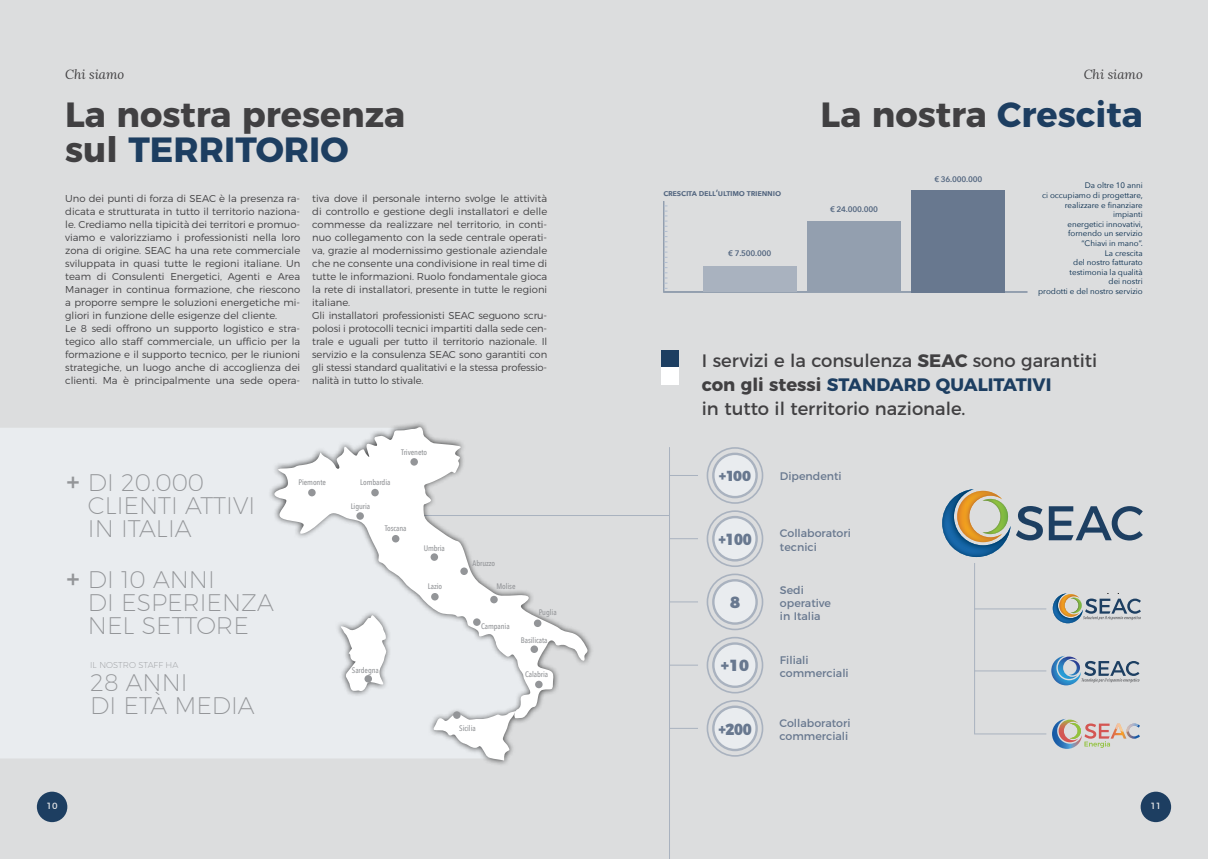
<style>
.page{position:relative;width:1208px;height:859px;background:#dcddde}
.page>*{position:absolute;margin:0;border:0;box-sizing:border-box;transform-origin:0 0}
.t1{font:700 35px/35px "Montserrat";color:#414042}
.t2{font:200 24px/23px "Montserrat";color:#939598}
.t3{font:18px/24px "Montserrat";color:#414042}
.t4{font:900 16.1px "Montserrat";letter-spacing:-.025em;color:#68788f;scale:.9 1}
.t5{font:900 16.1px "Montserrat";letter-spacing:-.025em;color:#68788f}
.t6{font:900 14.5px "Montserrat";color:#68788f}
.t7{font:italic 13px "Lora";color:#414042}
.t8{font:11px/13.2px "Montserrat";color:#68788f}
.t9{font:300 10px/13px "Montserrat";color:#414042}
.t10{font:600 9px "Avenir Next";letter-spacing:-.025em;color:#52657f}
.t11{font:9px "Montserrat";color:#e6e7e8}
.t12{font:200 8.5px "Montserrat";color:#939598}
.t13{font:8px/9.6px "Avenir Next";color:#002648;text-align:right}
.t14{font:500 8px "Avenir Next Condensed";letter-spacing:-.01em;color:#939598}
.t15{font:600 8px "Avenir Next";letter-spacing:-.025em;color:#52657f}
.s1{color:#1d3e61}
.s2{font-weight:500;font-size:26.4px}
.s3{font-weight:700}
.s4{font-weight:700;color:#1d3e61}
</style>
<div class="page">
<hr style="left:148px;top:515px;width:522px;height:1px;background:#a9b2bf">
<svg style="left:670px;top:475px;width:28px;height:1px"></svg>
<svg style="left:670px;top:538px;width:28px;height:1px"></svg>
<svg style="left:670px;top:601px;width:28px;height:1px"></svg>
<hr style="left:974px;top:608px;width:72px;height:1px;background:#a9b2bf">
<hr style="left:974px;top:670px;width:72px;height:1px;background:#a9b2bf">
<hr style="left:974px;top:733px;width:72px;height:1px;background:#a9b2bf">
<svg style="left:670px;top:665px;width:28px;height:1px"></svg>
<svg style="left:670px;top:728px;width:28px;height:1px"></svg>
<div style="left:660px;top:350px;width:18px;height:17px;background:#1d3e61"></div>
<div style="left:660px;top:367px;width:18px;height:18px;background:#fff"></div>
<div style="left:0;top:428px;width:268px;height:330px;background:#e9ecef"></div>
<div style="left:268px;top:421px;width:325px;height:345px;background:#000;opacity:.75"></div>
<svg style="left:270px;top:426px;width:319px;height:293px"></svg>
<svg style="left:337px;top:614px;width:51px;height:80px"></svg>
<svg style="left:432px;top:710px;width:86px;height:51px"></svg>
<div style="left:431px;top:593px;width:7px;height:7px;background:#939598;border-radius:50%"></div>
<div style="left:453px;top:711px;width:7px;height:8px;background:#939598;border-radius:50%"></div>
<div style="left:473px;top:618px;width:7px;height:8px;background:#939598;border-radius:50%"></div>
<div style="left:534px;top:619px;width:7px;height:8px;background:#939598;border-radius:50%"></div>
<div style="left:364px;top:675px;width:8px;height:7px;background:#939598;border-radius:50%"></div>
<div style="left:308px;top:489px;width:8px;height:7px;background:#939598;border-radius:50%"></div>
<div style="left:371px;top:489px;width:8px;height:7px;background:#939598;border-radius:50%"></div>
<div style="left:356px;top:512px;width:8px;height:8px;background:#939598;border-radius:50%"></div>
<div style="left:410px;top:458px;width:8px;height:8px;background:#939598;border-radius:50%"></div>
<div style="left:535px;top:681px;width:7px;height:7px;background:#939598;border-radius:50%"></div>
<div style="left:392px;top:535px;width:7px;height:7px;background:#939598;border-radius:50%"></div>
<div style="left:460px;top:567px;width:8px;height:8px;background:#939598;border-radius:50%"></div>
<div style="left:430px;top:553px;width:8px;height:8px;background:#939598;border-radius:50%"></div>
<div style="left:530px;top:645px;width:8px;height:8px;background:#939598;border-radius:50%"></div>
<div style="left:490px;top:596px;width:8px;height:7px;background:#939598;border-radius:50%"></div>
<svg style="left:663px;top:201px;width:365px;height:92px"></svg>
<div style="left:703px;top:267px;width:93px;height:25px;background:#a9b2bf"></div>
<div style="left:807px;top:221px;width:94px;height:71px;background:#939faf"></div>
<div style="left:911px;top:190px;width:94px;height:102px;background:#68788f"></div>
<div style="left:713px;top:454px;width:43px;height:43px;background:#e9ecef;border-radius:50%"></div>
<div style="left:712px;top:453px;width:46px;height:45px;border:2px solid #a9b2bf;border-radius:50%"></div>
<div style="left:706px;top:447px;width:57px;height:57px;border:2px solid #a9b2bf;border-radius:50%"></div>
<div style="left:713px;top:580px;width:43px;height:43px;background:#e9ecef;border-radius:50%"></div>
<div style="left:712px;top:579px;width:46px;height:46px;border:2px solid #a9b2bf;border-radius:50%"></div>
<div style="left:706px;top:574px;width:57px;height:56px;border:2px solid #a9b2bf;border-radius:50%"></div>
<div style="left:713px;top:643px;width:43px;height:44px;background:#e9ecef;border-radius:50%"></div>
<div style="left:712px;top:642px;width:46px;height:46px;border:2px solid #a9b2bf;border-radius:50%"></div>
<div style="left:706px;top:637px;width:57px;height:56px;border:2px solid #a9b2bf;border-radius:50%"></div>
<div style="left:713px;top:707px;width:43px;height:43px;background:#e9ecef;border-radius:50%"></div>
<div style="left:712px;top:705px;width:46px;height:46px;border:2px solid #a9b2bf;border-radius:50%"></div>
<div style="left:706px;top:700px;width:57px;height:57px;border:2px solid #a9b2bf;border-radius:50%"></div>
<div style="left:713px;top:517px;width:43px;height:43px;background:#e9ecef;border-radius:50%"></div>
<div style="left:712px;top:516px;width:46px;height:45px;border:2px solid #a9b2bf;border-radius:50%"></div>
<div style="left:706px;top:510px;width:57px;height:57px;border:2px solid #a9b2bf;border-radius:50%"></div>
<hr style="left:669px;top:447px;width:1px;height:412px;background:#a9b2bf">
<hr style="left:974px;top:563px;width:1px;height:171px;background:#a9b2bf">
<svg style="left:942px;top:489px;width:68px;height:68px"></svg>
<svg style="left:1016px;top:506px;width:126px;height:34px"></svg>
<svg style="left:1052px;top:719px;width:88px;height:30px"></svg>
<svg style="left:1051px;top:656px;width:88px;height:29px"></svg>
<svg style="left:1052px;top:593px;width:89px;height:30px"></svg>
<div style="left:37px;top:792px;width:30px;height:30px;background:#1d3e61;border-radius:50%"></div>
<div style="left:1140px;top:792px;width:31px;height:30px;background:#1d3e61;border-radius:50%"></div>
<h3 class="t7" style="left:65px;top:65px;width:61px">Chi siamo</h3>
<h1 class="t1" style="left:65px;top:95px;width:341px">La nostra presenza sul <span class="s1">TERRITORIO</span></h1>
<p class="t9" style="left:65px;top:192px;width:236px">Uno dei punti di forza di SEAC è la presenza ra&shy;dicata e strutturata in tutto il territorio naziona&shy;le. Crediamo nella tipicità dei territori e promuo&shy;viamo e valorizziamo i professionisti nella loro zona di origine. SEAC ha una rete commerciale sviluppata in quasi tutte le regioni italiane. Un team di Consulenti Energetici, Agenti e Area Manager in continua formazione, che riescono a proporre sempre le soluzioni energetiche mi&shy;gliori in funzione delle esigenze del cliente.<br>Le 8 sedi offrono un supporto logistico e stra&shy;tegico allo staff commerciale, un ufficio per la formazione e il supporto tecnico, per le riunioni strategiche, un luogo anche di accoglienza dei clienti. Ma è principalmente una sede opera-</p>
<p class="t9" style="left:312px;top:192px;width:236px">tiva dove il personale interno svolge le attività di controllo e gestione degli installatori e delle commesse da realizzare nel territorio, in conti&shy;nuo collegamento con la sede centrale operati&shy;va, grazie al modernissimo gestionale aziendale che ne consente una condivisione in real time di tutte le informazioni. Ruolo fondamentale gioca la rete di installatori, presente in tutte le regioni italiane.<br>Gli installatori professionisti SEAC seguono scru&shy;polosi i protocolli tecnici impartiti dalla sede cen&shy;trale e uguali per tutto il territorio nazionale. Il servizio e la consulenza SEAC sono garantiti con gli stessi standard qualitativi e la stessa professio&shy;nalità in tutto lo stivale.</p>
<h2 class="t2" style="left:88px;top:469px;width:169px;text-indent:-21px"><span class="s2">+</span> DI 20.000<br>CLIENTI ATTIVI<br>IN ITALIA</h2>
<h2 class="t2" style="left:88px;top:566px;width:187px;text-indent:-21px"><span class="s2">+</span> DI 10 ANNI<br>DI ESPERIENZA<br>NEL SETTORE</h2>
<p class="t12" style="left:90px;top:659px;width:90px">IL NOSTRO STAFF HA</p>
<h2 class="t2" style="left:90px;top:669px;width:166px">28 ANNI<br>DI ETÀ MEDIA</h2>
<p class="t14" style="left:298px;top:478px;width:29px">Piemonte</p>
<p class="t14" style="left:360px;top:478px;width:32px">Lombardia</p>
<p class="t14" style="left:351px;top:501px;width:21px">Liguria</p>
<p class="t14" style="left:401px;top:447px;width:27px">Triveneto</p>
<p class="t14" style="left:385px;top:524px;width:23px">Toscana</p>
<p class="t14" style="left:424px;top:543px;width:23px">Umbria</p>
<p class="t14" style="left:428px;top:582px;width:16px">Lazio</p>
<p class="t14" style="left:472px;top:559px;width:24px">Abruzzo</p>
<p class="t14" style="left:496px;top:581px;width:21px">Molise</p>
<p class="t14" style="left:481px;top:621px;width:30px">Campania</p>
<p class="t14" style="left:539px;top:607px;width:19px">Puglia</p>
<p class="t14" style="left:521px;top:635px;width:28px">Basilicata</p>
<p class="t14" style="left:352px;top:665px;width:28px">Sardegna</p>
<p class="t14" style="left:525px;top:669px;width:24px">Calabria</p>
<p class="t14" style="left:459px;top:723px;width:18px">Sicilia</p>
<h3 class="t7" style="left:1083px;top:65px;width:61px">Chi siamo</h3>
<h1 class="t1" style="left:820px;top:95px;width:324px">La nostra <span class="s1">Crescita</span></h1>
<p class="t15" style="left:934px;top:173px;width:49px">€ 36.000.000</p>
<p class="t10" style="left:663px;top:185px;width:119px">crescita dell’ultimo triennio</p>
<p class="t13" style="left:1038px;top:180px;width:106px">Da oltre 10 anni<br>ci occupiamo di progettare, realizzare e finanziare impianti<br>energetici innovativi, fornendo un servizio<br>“Chiavi in mano”.<br>La crescita<br>del nostro fatturato testimonia la qualità<br>dei nostri<br>prodotti e del nostro servizio</p>
<p class="t15" style="left:830px;top:203px;width:49px">€ 24.000.000</p>
<p class="t15" style="left:728px;top:247px;width:45px">€ 7.500.000</p>
<h3 class="t3" style="left:702px;top:347px;width:397px">I servizi e la consulenza <span class="s3">SEAC</span> sono garantiti <span class="s3">con gli stessi</span> <span class="s4">STANDARD QUALITATIVI<br></span>in tutto il territorio nazionale.</h3>
<h3 class="t6" style="left:719px;top:464px;width:34px">+100</h3>
<p class="t8" style="left:780px;top:468px;width:63px">Dipendenti</p>
<h3 class="t4" style="left:718px;top:526px;width:38px">+100</h3>
<p class="t8" style="left:780px;top:526px;width:72px">Collaboratori tecnici</p>
<h3 class="t5" style="left:730px;top:589px;width:11px">8</h3>
<h3 class="t5" style="left:721px;top:652px;width:30px">+10</h3>
<h3 class="t4" style="left:718px;top:715px;width:38px">+200</h3>
<p class="t8" style="left:780px;top:583px;width:52px">Sedi operative in Italia</p>
<p class="t8" style="left:780px;top:652px;width:70px">Filiali commerciali</p>
<p class="t8" style="left:779px;top:716px;width:72px">Collaboratori commerciali</p>
<p class="t11" style="left:47px;top:799px;width:13px">10</p>
<p class="t11" style="left:1150px;top:799px;width:13px">11</p>
</div>
